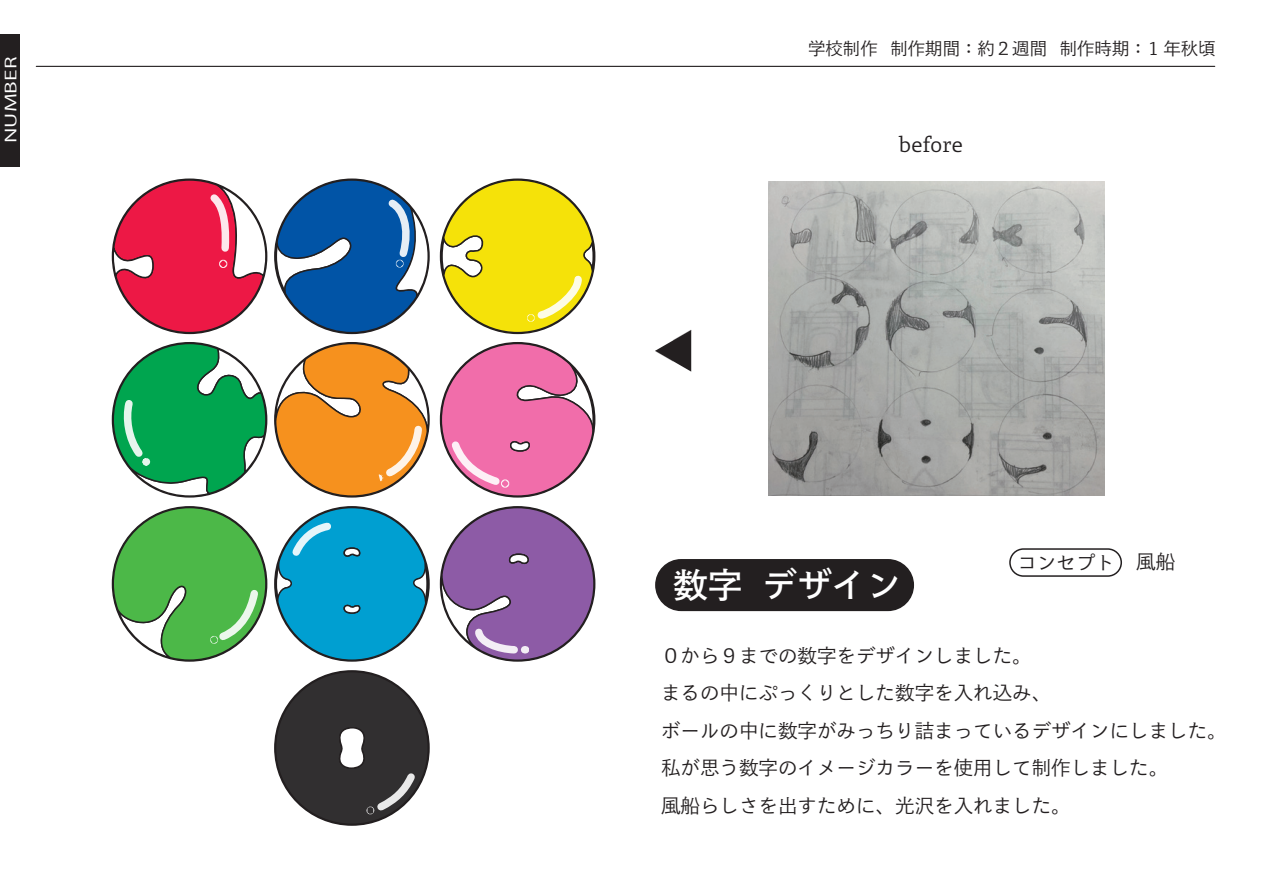
<style>
.page{position:relative;width:1263px;height:893px;background:#fff}
.page>*{position:absolute;margin:0;border:0;box-sizing:border-box;transform-origin:0 0}
.t1{font:34.8px "Toppan Bunkyu Gothic Pr 6 N DB";color:#fff}
.t2{font:21px "Toppan Bunkyu Gothic Pr 6 N";color:#231f20}
.t3{font:19.5px/37.5px "Toppan Bunkyu Gothic Pr 6 N";color:#231f20}
.t4{font:17.4px "Toppan Bunkyu Gothic Pr 6 N";color:#231f20}
.t5{font:15.15px "Koz Go Pr 6 N";color:#fff;scale:1.43 1}
</style>
<div class="page">
<div style="left:0;top:34px;width:20px;height:133px;background:#231f20"></div>
<hr style="left:36px;top:66px;width:1179px;height:1px;background:#231f20">
<div style="left:655px;top:559px;width:259px;height:52px;background:#231f20;border-radius:26px"></div>
<div style="left:1009px;top:548px;width:113px;height:29px;border:2px solid #231f20;border-radius:14px"></div>
<svg style="left:655px;top:330px;width:36px;height:42px"></svg>
<img style="left:768px;top:182px;width:337px;height:313px">
<svg style="left:111px;top:506px;width:156px;height:156px"></svg>
<svg style="left:112px;top:178px;width:155px;height:156px"></svg>
<div style="left:219px;top:260px;width:8px;height:8px;border:8px solid #fff;border-radius:50%"></div>
<svg style="left:274px;top:178px;width:156px;height:156px"></svg>
<svg style="left:440px;top:178px;width:155px;height:156px"></svg>
<svg style="left:111px;top:342px;width:156px;height:156px"></svg>
<svg style="left:274px;top:342px;width:321px;height:484px"></svg>
<p class="t5" style="left:2px;top:143px;width:62px;rotate:-90deg">NUMBER</p>
<p class="t4" style="left:808px;top:38px;width:409px">学校制作 制作期間：約２週間 制作時期：1 年秋頃</p>
<p class="t2" style="left:898px;top:132px;width:67px">before</p>
<h1 class="t1" style="left:673px;top:566px;width:230px">数字 デザイン</h1>
<p class="t3" style="left:1017px;top:544px;width:159px">コンセプト 風船</p>
<p class="t3" style="left:661px;top:637px;width:567px">０から９までの数字をデザインしました。<br>まるの中にぷっくりとした数字を入れ込み、<br>ボールの中に数字がみっちり詰まっているデザインにしました。私が思う数字のイメージカラーを使用して制作しました。<br>風船らしさを出すために、光沢を入れました。　　</p>
</div>
